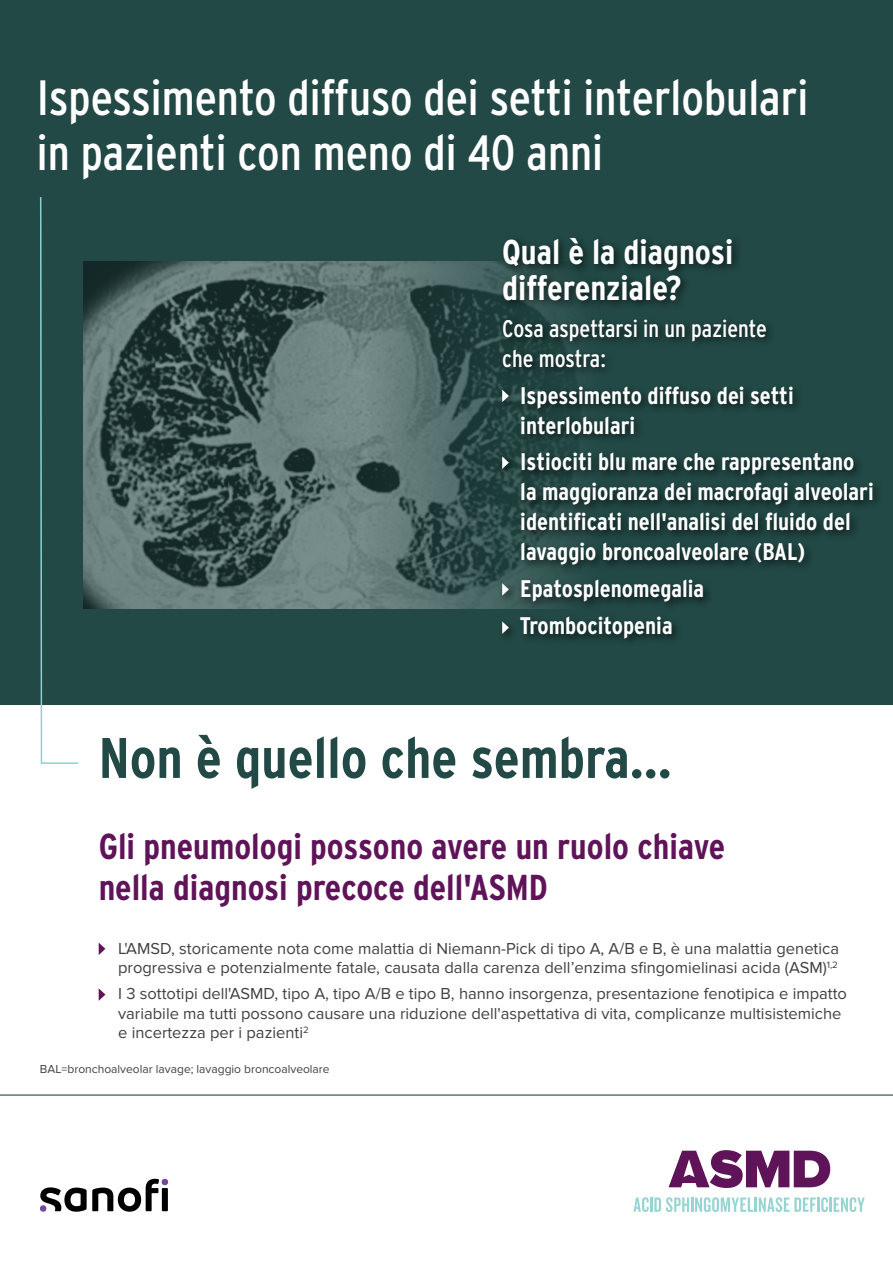
<style>
.page{position:relative;width:893px;height:1263px;background:#fff}
.page>*{position:absolute;margin:0;border:0;box-sizing:border-box;transform-origin:0 0}
.t1{font:700 condensed 57px "Interstate";color:#224946}
.t2{font:condensed 49.5px/55.5px "Interstate";color:#fff}
.t3{font:700 condensed 36px/40.5px "Interstate";color:#5f1358}
.t4{font:700 condensed 34.5px/36px "Interstate";color:#fff}
.t5{font:700 condensed 24px/30px "Interstate";color:#fff}
.t6{font:condensed 24px/30px "Interstate";color:#fff}
.t7{font:16.5px/19.5px "Proxima Nova";color:#414042}
.t8{font:12px "Proxima Nova";color:#414042}
</style>
<div class="page">
<div style="left:0;top:0;width:893px;height:705px;background:#224946"></div>
<svg style="left:669px;top:1150px;width:161px;height:38px"></svg>
<svg style="left:634px;top:1197px;width:194px;height:15px"></svg>
<hr style="left:829px;top:1197px;width:3px;height:15px;background:#96d5d2">
<svg style="left:834px;top:1197px;width:31px;height:15px"></svg>
<svg style="left:40px;top:197px;width:39px;height:567px"></svg>
<img style="left:84px;top:262px;width:414px;height:346px">
<div style="left:498px;top:234px;width:385px;height:414px;background:#000;opacity:.65"></div>
<svg style="left:502px;top:390px;width:7px;height:12px"></svg>
<svg style="left:502px;top:456px;width:7px;height:13px"></svg>
<svg style="left:502px;top:583px;width:7px;height:13px"></svg>
<svg style="left:502px;top:621px;width:7px;height:13px"></svg>
<svg style="left:40px;top:1179px;width:128px;height:33px"></svg>
<hr style="left:0;top:1094px;width:893px;height:1px;background:#224946">
<svg style="left:99px;top:943px;width:6px;height:12px"></svg>
<svg style="left:99px;top:988px;width:6px;height:13px"></svg>
<h2 class="t2" style="left:37px;top:69px;width:773px">Ispessimento diffuso dei setti interlobulari in pazienti con meno di 40 anni</h2>
<h3 class="t4" style="left:502px;top:234px;width:233px">Qual è la diagnosi differenziale?</h3>
<h3 class="t6" style="left:502px;top:313px;width:266px">Cosa aspettarsi in un paziente che mostra:</h3>
<h3 class="t5" style="left:520px;top:380px;width:275px">Ispessimento diffuso dei setti interlobulari</h3>
<h3 class="t5" style="left:520px;top:447px;width:355px">Istiociti blu mare che rappresentano la maggioranza dei macrofagi alveolari identificati nell'analisi del fluido del lavaggio broncoalveolare (BAL)</h3>
<h3 class="t5" style="left:520px;top:570px;width:186px;line-height:36.8px">Epatosplenomegalia<br>Trombocitopenia</h3>
<h1 class="t1" style="left:99px;top:723px;width:575px">Non è quello che sembra...</h1>
<h3 class="t3" style="left:99px;top:826px;width:628px">Gli pneumologi possono avere un ruolo chiave nella diagnosi precoce dell'ASMD</h3>
<p class="t7" style="left:118px;top:938px;width:722px">L'AMSD, storicamente nota come malattia di Niemann-Pick di tipo A, A/B e B, è una malattia genetica progressiva e potenzialmente fatale, causata dalla carenza dell’enzima sfingomielinasi acida (ASM)<sup>1,2</sup></p>
<p class="t7" style="left:118px;top:984px;width:730px">I 3 sottotipi dell'ASMD, tipo A, tipo A/B e tipo B, hanno insorgenza, presentazione fenotipica e impatto variabile ma tutti possono causare una riduzione dell'aspettativa di vita, complicanze multisistemiche e incertezza per i pazienti<sup>2</sup></p>
<p class="t8" style="left:40px;top:1062px;width:291px">BAL=bronchoalveolar lavage; lavaggio broncoalveolare</p>
</div>
